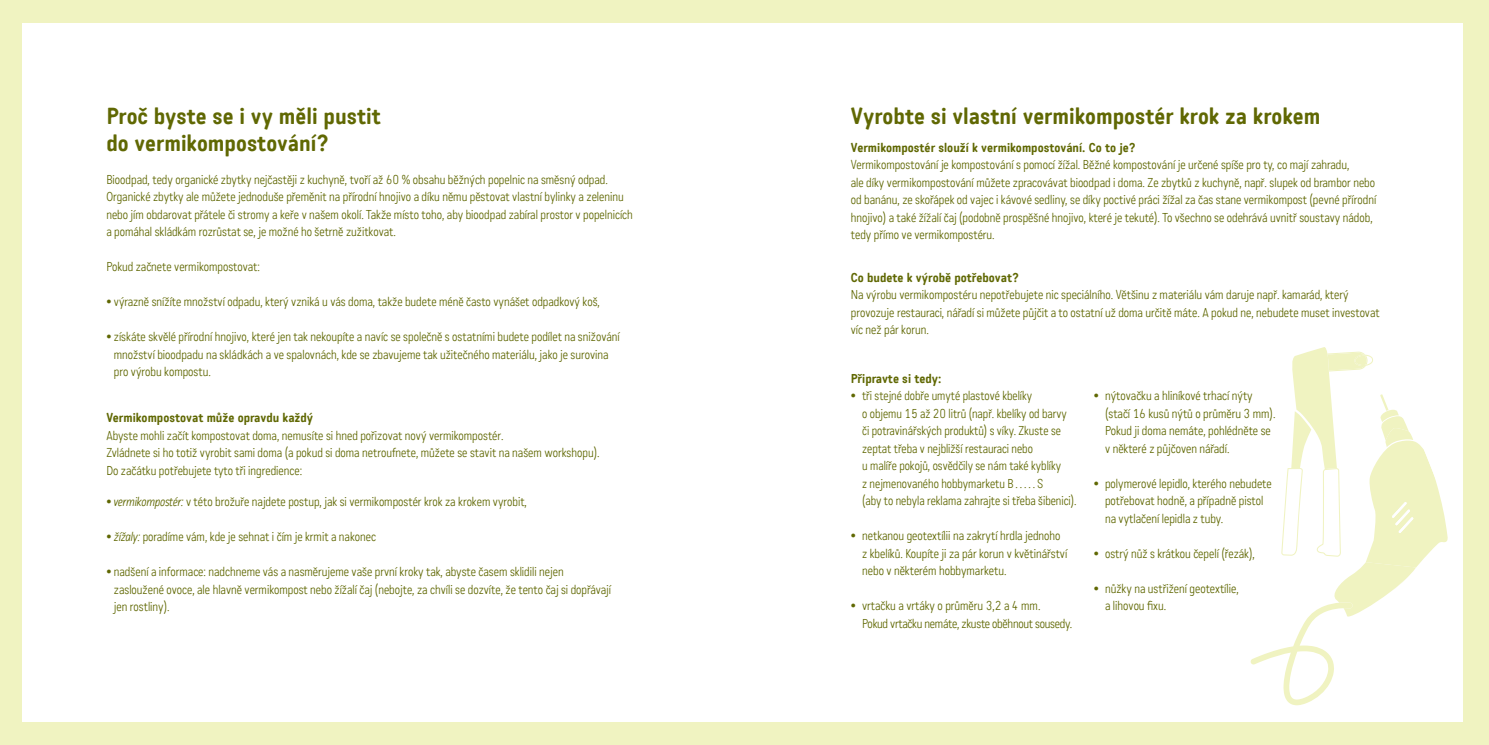
<style>
.page{position:relative;width:1489px;height:745px;background:#fff}
.page>*{position:absolute;margin:0;border:0;box-sizing:border-box;transform-origin:0 0}
.t1{font:700 22.5px/27.5px "Katarine";color:#606803}
.t2{font:300 12.5px/17.5px "Katarine";color:#606803}
.t3{font:700 12.5px "Katarine";color:#606803}
.t4{font:300 12.5px/17.5px "Katarine";letter-spacing:-.02em;color:#606803}
.s1{font-style:italic}
</style>
<div class="page">
<div style="left:0;top:0;width:1488px;height:744px;background:#f0f3c1"></div>
<div style="left:22px;top:23px;width:1440px;height:698px;background:#fff;border-radius:7px"></div>
<svg style="left:1250px;top:347px;width:198px;height:357px"></svg>
<h1 class="t1" style="left:106px;top:101px;width:276px">Proč byste se i vy měli pustit do vermikompostování?</h1>
<p class="t2" style="left:106px;top:170px;width:528px">Bioodpad, tedy organické zbytky nejčastěji z kuchyně, tvoří až 60 % obsahu běžných popelnic na směsný odpad.<br>Organické zbytky ale můžete jednoduše přeměnit na přírodní hnojivo a díku němu pěstovat vlastní bylinky a zeleninu nebo jím obdarovat přátele či stromy a keře v našem okolí. Takže místo toho, aby bioodpad zabíral prostor v popelnicích a pomáhal skládkám rozrůstat se, je možné ho šetrně zužitkovat.</p>
<p class="t2" style="left:106px;top:258px;width:155px">Pokud začnete vermikompostovat:</p>
<p class="t2" style="left:106px;top:293px;width:495px">• výrazně snížíte množství odpadu, který vzniká u vás doma, takže budete méně často vynášet odpadkový koš,</p>
<p class="t2" style="left:114px;top:328px;width:507px;text-indent:-8px">• získáte skvělé přírodní hnojivo, které jen tak nekoupíte a navíc se společně s ostatními budete podílet na snižování množství bioodpadu na skládkách a ve spalovnách, kde se zbavujeme tak užitečného materiálu, jako je surovina pro výrobu kompostu.</p>
<p class="t3" style="left:106px;top:409px;width:208px">Vermikompostovat může opravdu každý</p>
<p class="t2" style="left:106px;top:426px;width:494px">Abyste mohli začít kompostovat doma, nemusíte si hned pořizovat nový vermikompostér.<br>Zvládnete si ho totiž vyrobit sami doma (a pokud si doma netroufnete, můžete se stavit na našem workshopu).<br>Do začátku potřebujete tyto tři ingredience:</p>
<p class="t2" style="left:106px;top:493px;width:422px">• <span class="s1">vermikompostér:</span> v této brožuře najdete postup, jak si vermikompostér krok za krokem vyrobit,</p>
<p class="t2" style="left:106px;top:528px;width:271px">• <span class="s1">žížaly:</span> poradíme vám, kde je sehnat i čím je krmit a nakonec</p>
<p class="t2" style="left:114px;top:563px;width:498px;text-indent:-8px">• nadšení a informace: nadchneme vás a nasměrujeme vaše první kroky tak, abyste časem sklidili nejen zasloužené ovoce, ale hlavně vermikompost nebo žížalí čaj (nebojte, za chvíli se dozvíte, že tento čaj si dopřávají jen rostliny).</p>
<h1 class="t1" style="left:850px;top:101px;width:471px">Vyrobte si vlastní vermikompostér krok za krokem</h1>
<p class="t3" style="left:850px;top:139px;width:286px">Vermikompostér slouží k vermikompostování. Co to je?</p>
<p class="t2" style="left:850px;top:156px;width:527px">Vermikompostování je kompostování s pomocí žížal. Běžné kompostování je určené spíše pro ty, co mají zahradu,<br>ale díky vermikompostování můžete zpracovávat bioodpad i doma. Ze zbytků z kuchyně, např. slupek od brambor nebo od banánu, ze skořápek od vajec i kávové sedliny, se díky poctivé práci žížal za čas stane vermikompost (pevné přírodní hnojivo) a také žížalí čaj (podobně prospěšné hnojivo, které je tekuté). To všechno se odehrává uvnitř soustavy nádob, tedy přímo ve vermikompostéru.</p>
<p class="t3" style="left:850px;top:269px;width:170px">Co budete k výrobě potřebovat?</p>
<p class="t2" style="left:850px;top:286px;width:530px">Na výrobu vermikompostéru nepotřebujete nic speciálního. Většinu z materiálu vám daruje např. kamarád, který provozuje restauraci, nářadí si můžete půjčit a to ostatní už doma určitě máte. A pokud ne, nebudete muset investovat víc než pár korun.</p>
<p class="t3" style="left:850px;top:371px;width:92px">Připravte si tedy:</p>
<p class="t2" style="left:862px;top:386px;width:216px;text-indent:-11px">• tři stejné dobře umyté plastové kbelíky<br>o objemu 15 až 20 litrů (např. kbelíky od barvy či potravinářských produktů) s víky. Zkuste se zeptat třeba v nejbližší restauraci nebo<br>u malíře pokojů, osvědčily se nám také kyblíky<br>z nejmenovaného hobbymarketu B . . . . . S<br>(aby to nebyla reklama zahrajte si třeba šibenici).</p>
<p class="t2" style="left:862px;top:526px;width:207px;text-indent:-11px">• netkanou geotextílii na zakrytí hrdla jednoho z kbelíků. Koupíte ji za pár korun v květinářství nebo v některém hobbymarketu.</p>
<p class="t4" style="left:862px;top:596px;width:212px;text-indent:-11px">• vrtačku a vrtáky o průměru 3,2 a 4 mm.<br>Pokud vrtačku nemáte, zkuste oběhnout sousedy.</p>
<p class="t2" style="left:1104px;top:386px;width:172px;text-indent:-11px">• nýtovačku a hliníkové trhací nýty (stačí 16 kusů nýtů o průměru 3 mm).<br>Pokud ji doma nemáte, pohlédněte se v některé z půjčoven nářadí.</p>
<p class="t2" style="left:1104px;top:474px;width:168px;text-indent:-11px">• polymerové lepidlo, kterého nebudete potřebovat hodně, a případně pistol na vytlačení lepidla z tuby.</p>
<p class="t2" style="left:1093px;top:544px;width:163px">• ostrý nůž s krátkou čepelí (řezák),</p>
<p class="t2" style="left:1104px;top:579px;width:135px;text-indent:-11px">• nůžky na ustřižení geotextílie, a lihovou fixu.</p>
</div>
